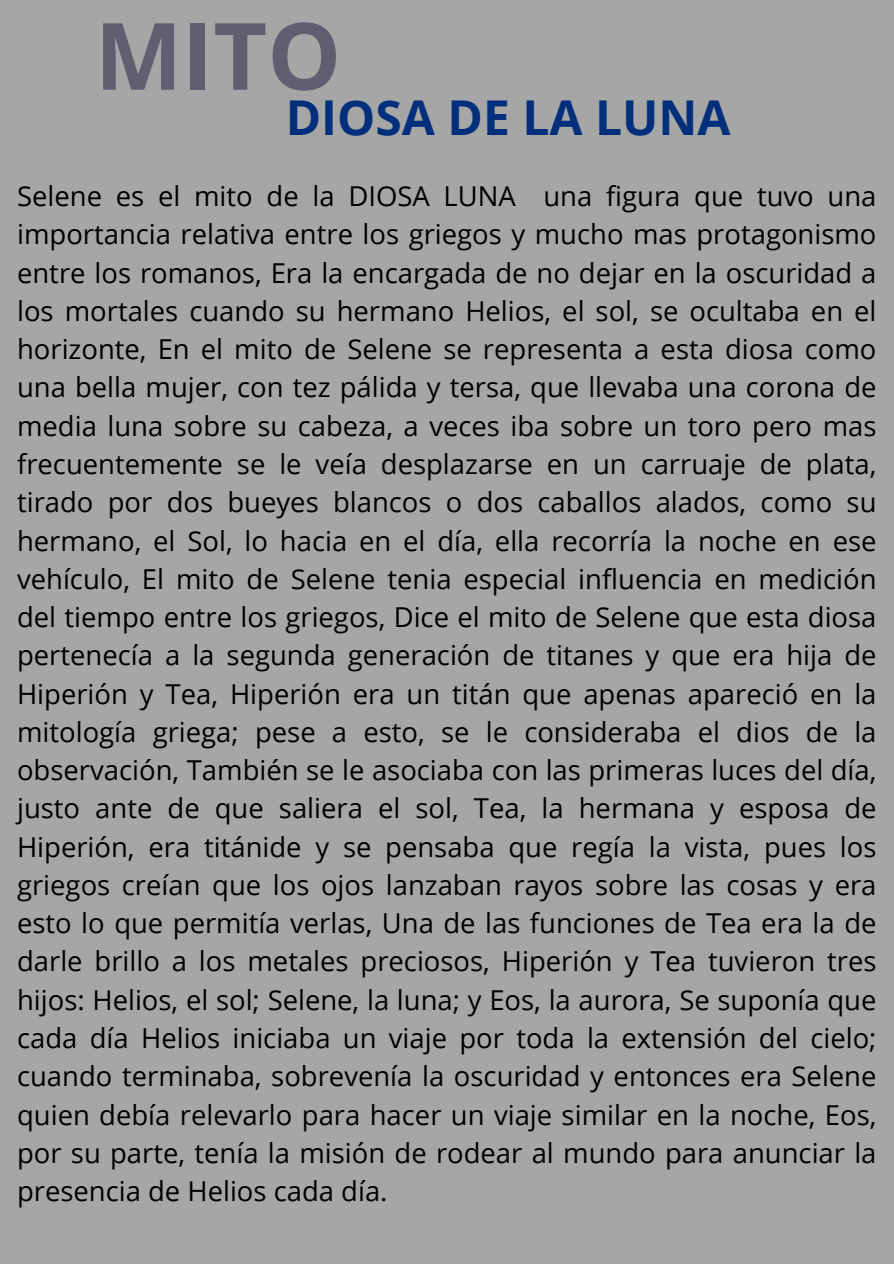
<style>
.page{position:relative;width:894px;height:1264px;background:#fff}
.page>*{position:absolute;margin:0;border:0;box-sizing:border-box;transform-origin:0 0}
.t1{font:700 93px "Open Sans";color:#5f5f71}
.t2{font:700 48px "Open Sans";color:#012f7b}
.t3{font:27.45px/38.2px "Open Sans";color:#000;text-align:justify}
</style>
<div class="page">
<div style="left:0;top:0;width:893px;height:1263px;background:#a6a6a6"></div>
<h1 class="t1" style="left:95px;top:-10px;width:248px">MITO</h1>
<h2 class="t2" style="left:285px;top:84px;width:446px">DIOSA DE LA LUNA</h2>
<p class="t3" style="left:17px;top:176px;width:860px">Selene es el mito de la DIOSA LUNA una figura que tuvo una importancia relativa entre los griegos y mucho mas protagonismo entre los romanos, Era la encargada de no dejar en la oscuridad a los mortales cuando su hermano Helios, el sol, se ocultaba en el horizonte, En el mito de Selene se representa a esta diosa como una bella mujer, con tez pálida y tersa, que llevaba una corona de media luna sobre su cabeza, a veces iba sobre un toro pero mas frecuentemente se le veía desplazarse en un carruaje de plata, tirado por dos bueyes blancos o dos caballos alados, como su hermano, el Sol, lo hacia en el día, ella recorría la noche en ese vehículo, El mito de Selene tenia especial influencia en medición del tiempo entre los griegos, Dice el mito de Selene que esta diosa pertenecía a la segunda generación de titanes y que era hija de Hiperión y Tea, Hiperión era un titán que apenas apareció en la mitología griega; pese a esto, se le consideraba el dios de la observación, También se le asociaba con las primeras luces del día, justo ante de que saliera el sol, Tea, la hermana y esposa de Hiperión, era titánide y se pensaba que regía la vista, pues los griegos creían que los ojos lanzaban rayos sobre las cosas y era esto lo que permitía verlas, Una de las funciones de Tea era la de darle brillo a los metales preciosos, Hiperión y Tea tuvieron tres hijos: Helios, el sol; Selene, la luna; y Eos, la aurora, Se suponía que cada día Helios iniciaba un viaje por toda la extensión del cielo; cuando terminaba, sobrevenía la oscuridad y entonces era Selene quien debía relevarlo para hacer un viaje similar en la noche, Eos, por su parte, tenía la misión de rodear al mundo para anunciar la presencia de Helios cada día.</p>
</div>
